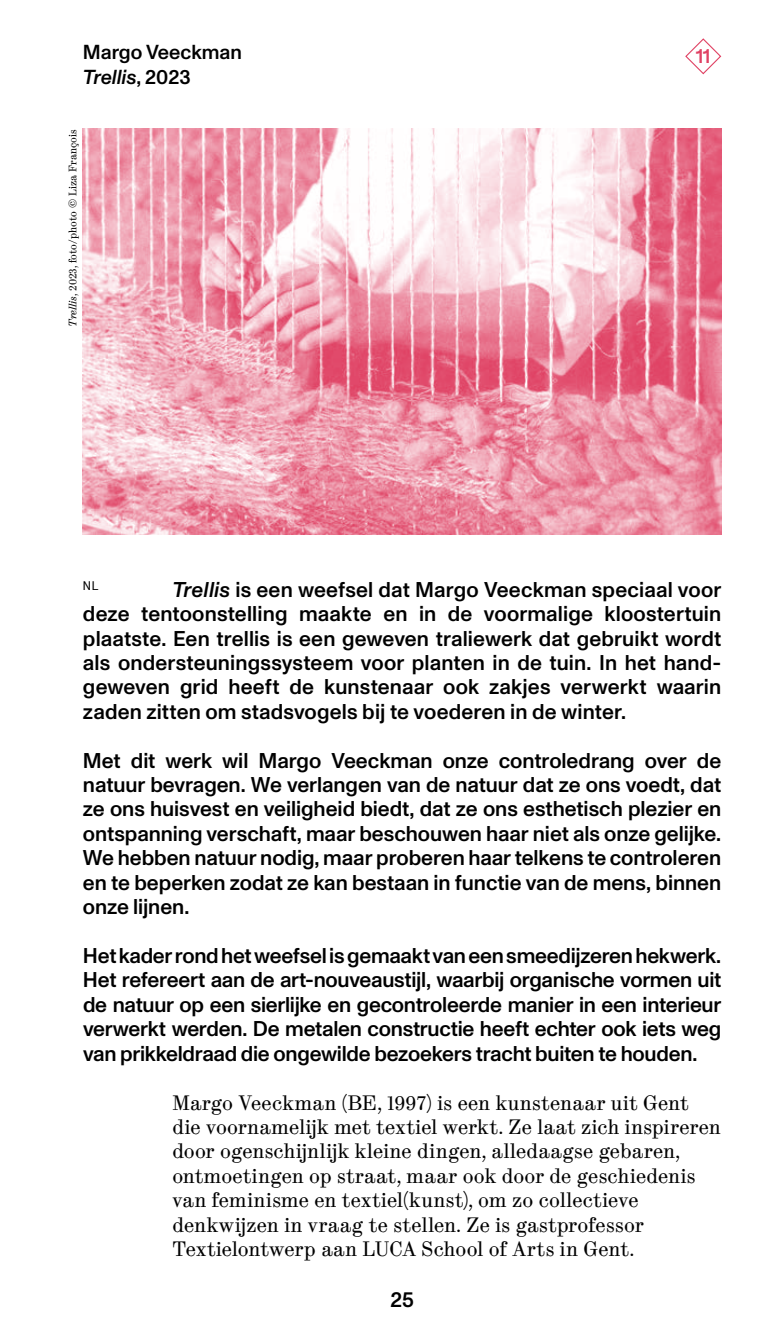
<style>
.page{position:relative;width:766px;height:1340px;background:#fff}
.page>*{position:absolute;margin:0;border:0;box-sizing:border-box;transform-origin:0 0}
.t1{font:500 21.38px/24.3px "ABC Monument Grotesk";letter-spacing:-.005em;color:#000;text-align:justify}
.t2{font:21.38px/24.3px "ABC Synt";letter-spacing:.01em;color:#000}
.t3{font:500 20.25px/24.5px "ABC Monument Grotesk";color:#000}
.t4{font:500 20.25px "ABC Monument Grotesk";color:#e04264}
.t5{font:12.38px "Monument Grotesk Semi Mono";color:#000}
.t6{font:11.25px "ABC Synt";color:#000}
.s1{font-style:italic}
</style>
<div class="page">
<svg style="left:685px;top:38px;width:37px;height:37px"></svg>
<img style="left:83px;top:128px;width:638px;height:406px">
<p class="t3" style="left:83px;top:40px;width:160px">Margo Veeckman<br><span class="s1">Trellis</span>, 2023</p>
<p class="t4" style="left:695px;top:45px;width:16px">11</p>
<p class="t6" style="left:66px;top:327px;width:199px;rotate:-90deg"><span class="s1">Trellis</span>, 2023, foto/photo © Liza François</p>
<p class="t5" style="left:83px;top:576px;width:17px">NL</p>
<p class="t1" style="left:83px;top:577px;width:639px;text-indent:89px"><span class="s1">Trellis</span> is een weefsel dat Margo Veeckman speciaal voor deze tentoonstelling maakte en in de voormalige kloostertuin plaatste. Een trellis is een geweven traliewerk dat gebruikt wordt als ondersteuningssysteem voor planten in de tuin. In het hand&shy;geweven grid heeft de kunstenaar ook zakjes verwerkt waarin zaden zitten om stadsvogels bij te voederen in de winter.</p>
<p class="t1" style="left:83px;top:748px;width:639px">Met dit werk wil Margo Veeckman onze controledrang over de natuur bevragen. We verlangen van de natuur dat ze ons voedt, dat ze ons huisvest en veiligheid biedt, dat ze ons esthetisch plezier en ontspanning verschaft, maar beschouwen haar niet als onze gelijke.<br>We hebben natuur nodig, maar proberen haar telkens te controleren en te beperken zodat ze kan bestaan in functie van de mens, binnen onze lijnen.</p>
<p class="t1" style="left:83px;top:943px;width:639px">Het kader rond het weefsel is gemaakt van een smeedijzeren hekwerk.<br>Het refereert aan de art-nouveaustijl, waarbij organische vormen uit de natuur op een sierlijke en gecontroleerde manier in een interieur verwerkt werden. De metalen constructie heeft echter ook iets weg van prikkeldraad die ongewilde bezoekers tracht buiten te houden.</p>
<p class="t2" style="left:172px;top:1090px;width:549px">Margo Veeckman (BE, 1997) is een kunstenaar uit Gent die voornamelijk met textiel werkt. Ze laat zich inspireren door ogenschijnlijk kleine dingen, alledaagse gebaren, ontmoetingen op straat, maar ook door de geschiedenis van feminisme en textiel(kunst), om zo collectieve denkwijzen in vraag te stellen. Ze is gastprofessor Textielontwerp aan LUCA School of Arts in Gent.</p>
<p class="t1" style="left:390px;top:1287px;width:25px">25</p>
</div>
